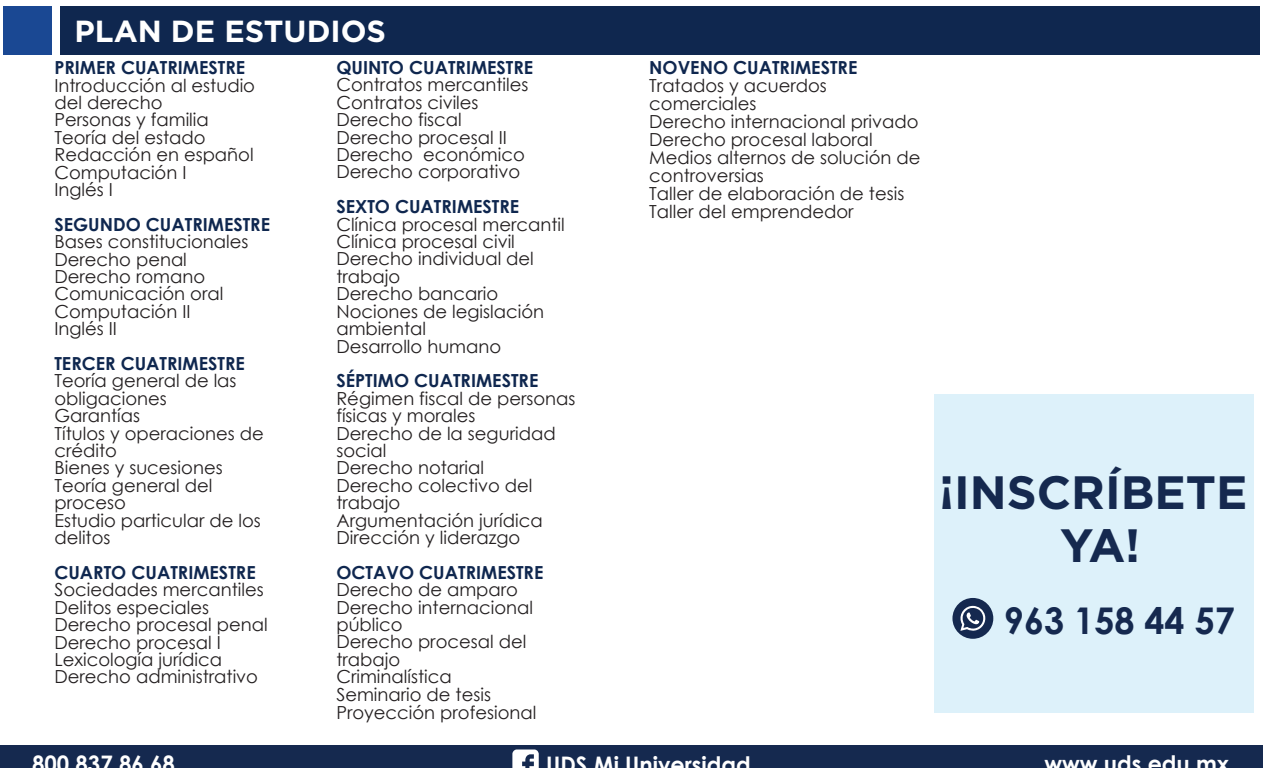
<style>
.page{position:relative;width:1263px;height:768px;background:#fff}
.page>*{position:absolute;margin:0;border:0;box-sizing:border-box;transform-origin:0 0}
.t1{font:700 46.8px/52.8px "Gotham";color:#15294f;text-align:center}
.t2{font:700 36.8px "Century Gothic";color:#15294f}
.t3{font:700 30.4px "Gotham";color:#fff}
.t4{font:700 22.8px "Century Gothic";color:#fff}
.t5{font:18px/17.4px "Century Gothic";color:#231f20}
.t6{font:700 18px "Century Gothic";color:#0f274f}
</style>
<div class="page">
<div style="left:0;top:745px;width:1263px;height:23px;background:#15294f"></div>
<svg style="left:512px;top:750px;width:27px;height:18px"></svg>
<div style="left:60px;top:6px;width:1199px;height:49px;background:#0f274f"></div>
<div style="left:3px;top:6px;width:49px;height:49px;background:#1a4893"></div>
<div style="left:934px;top:394px;width:319px;height:319px;background:#ddf1fa"></div>
<div style="left:952px;top:598px;width:41px;height:41px;background:#15294f;border-radius:50%"></div>
<svg style="left:960px;top:606px;width:26px;height:25px"></svg>
<h3 class="t3" style="left:74px;top:11px;width:313px">PLAN DE ESTUDIOS</h3>
<p class="t6" style="left:54px;top:56px;width:192px">PRIMER CUATRIMESTRE</p>
<p class="t5" style="left:54px;top:76px;width:202px">Introducción al estudio del derecho<br>Personas y familia<br>Teoría del estado<br>Redacción en español<br>Computación I<br>Inglés I</p>
<p class="t6" style="left:54px;top:213px;width:217px">SEGUNDO CUATRIMESTRE</p>
<p class="t5" style="left:54px;top:233px;width:196px">Bases constitucionales<br>Derecho penal<br>Derecho romano<br>Comunicación oral<br>Computación II<br>Inglés II</p>
<p class="t6" style="left:54px;top:352px;width:192px">TERCER CUATRIMESTRE</p>
<p class="t5" style="left:54px;top:372px;width:211px">Teoría general de las obligaciones<br>Garantías<br>Títulos y operaciones de crédito<br>Bienes y sucesiones<br>Teoría general del proceso<br>Estudio particular de los delitos</p>
<p class="t6" style="left:54px;top:561px;width:203px">CUARTO CUATRIMESTRE</p>
<p class="t5" style="left:54px;top:581px;width:215px">Sociedades mercantiles<br>Delitos especiales<br>Derecho procesal penal<br>Derecho procesal I<br>Lexicología jurídica<br>Derecho administrativo</p>
<p class="t6" style="left:336px;top:56px;width:198px">QUINTO CUATRIMESTRE</p>
<p class="t5" style="left:336px;top:76px;width:193px">Contratos mercantiles<br>Contratos civiles<br>Derecho fiscal<br>Derecho procesal II<br>Derecho económico<br>Derecho corporativo</p>
<p class="t6" style="left:336px;top:195px;width:184px">SEXTO CUATRIMESTRE</p>
<p class="t5" style="left:336px;top:215px;width:230px">Clínica procesal mercantil<br>Clínica procesal civil<br>Derecho individual del trabajo<br>Derecho bancario<br>Nociones de legislación ambiental<br>Desarrollo humano</p>
<p class="t6" style="left:336px;top:369px;width:203px">SÉPTIMO CUATRIMESTRE</p>
<p class="t5" style="left:336px;top:389px;width:241px">Régimen fiscal de personas físicas y morales<br>Derecho de la seguridad social<br>Derecho notarial<br>Derecho colectivo del trabajo<br>Argumentación jurídica<br>Dirección y liderazgo</p>
<p class="t6" style="left:336px;top:561px;width:208px">OCTAVO CUATRIMESTRE</p>
<p class="t5" style="left:336px;top:581px;width:201px">Derecho de amparo<br>Derecho internacional público<br>Derecho procesal del trabajo<br>Criminalística<br>Seminario de tesis<br>Proyección profesional</p>
<p class="t6" style="left:649px;top:56px;width:210px">NOVENO CUATRIMESTRE</p>
<p class="t5" style="left:649px;top:76px;width:273px;line-height:18px">Tratados y acuerdos comerciales<br>Derecho internacional privado<br>Derecho procesal laboral<br>Medios alternos de solución de controversias<br>Taller de elaboración de tesis<br>Taller del emprendedor</p>
<h1 class="t1" style="left:939px;top:466px;width:310px">¡INSCRÍBETE<br>YA!</h1>
<h2 class="t2" style="left:1004px;top:598px;width:232px">963 158 44 57</h2>
<p class="t4" style="left:32px;top:750px;width:144px">800 837 86 68</p>
<p class="t4" style="left:546px;top:750px;width:206px">UDS Mi Universidad</p>
<p class="t4" style="left:1044px;top:750px;width:187px">www uds edu mx</p>
</div>
